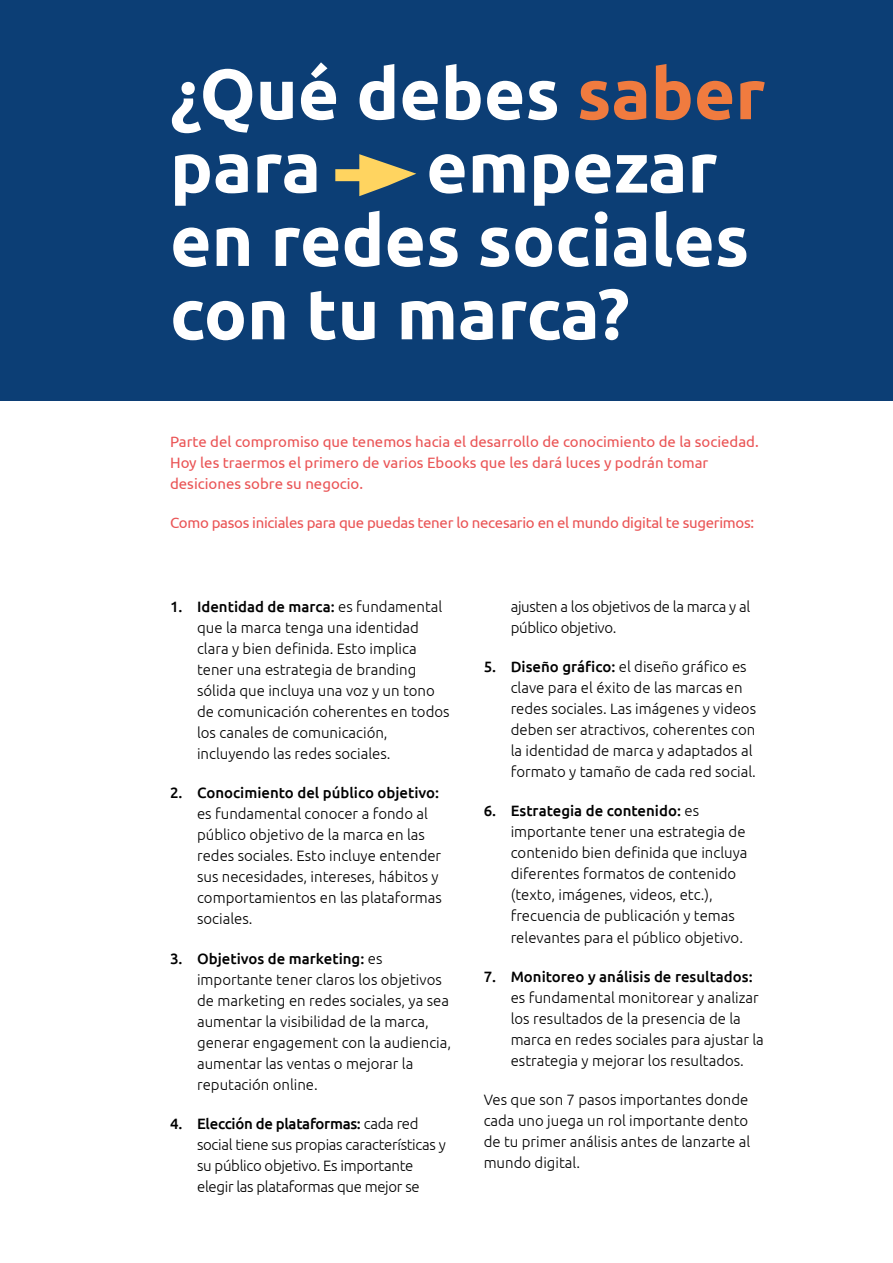
<style>
.page{position:relative;width:893px;height:1263px;background:#fff}
.page>*{position:absolute;margin:0;border:0;box-sizing:border-box;transform-origin:0 0}
.t1{font:700 71.1px/73.3px "Ubuntu";color:#fff}
.t2{font:300 15px/21px "Ubuntu";color:#000}
.t3{font:300 15px/21px "Ubuntu";letter-spacing:-.02em;color:#000}
.t4{font:15px/21px "Ubuntu";color:#ea5455}
.t5{font:15px "Ubuntu";letter-spacing:-.02em;color:#ea5455}
.t6{font:500 15px "Ubuntu";color:#000}
.s1{color:#f07b3f}
.s2{font-weight:500}
</style>
<div class="page">
<div style="left:0;top:0;width:893px;height:400px;background:#0c3e75"></div>
<svg style="left:335px;top:154px;width:81px;height:42px"></svg>
<h1 class="t1" style="left:170px;top:56px;width:597px">¿Qué debes <span class="s1">saber </span>para</h1>
<h1 class="t1" style="left:170px;top:130px;width:581px;text-indent:256px">empezar en redes sociales con tu marca?</h1>
<p class="t4" style="left:170px;top:430px;width:590px">Parte del compromiso que tenemos hacia el desarrollo de conocimiento de la sociedad.<br>Hoy les traermos el primero de varios Ebooks que les dará luces y podrán tomar desiciones sobre su negocio.</p>
<p class="t5" style="left:170px;top:513px;width:585px">Como pasos iniciales para que puedas tener lo necesario en el mundo digital te sugerimos:</p>
<p class="t2" style="left:197px;top:596px;width:254px;text-indent:-27px"><span class="s2">1. Identidad de marca:</span> es fundamental que la marca tenga una identidad clara y bien definida. Esto implica tener una estrategia de branding sólida que incluya una voz y un tono de comunicación coherentes en todos los canales de comunicación, incluyendo las redes sociales.</p>
<p class="t6" style="left:170px;top:784px;width:271px">2. Conocimiento del público objetivo:</p>
<p class="t2" style="left:197px;top:803px;width:246px">es fundamental conocer a fondo al público objetivo de la marca en las redes sociales. Esto incluye entender sus necesidades, intereses, hábitos y comportamientos en las plataformas sociales.</p>
<p class="t2" style="left:197px;top:947px;width:256px;text-indent:-27px"><span class="s2">3. Objetivos de marketing:</span> es importante tener claros los objetivos de marketing en redes sociales, ya sea aumentar la visibilidad de la marca, generar engagement con la audiencia, aumentar las ventas o mejorar la reputación online.</p>
<p class="t3" style="left:197px;top:1112px;width:250px;text-indent:-27px"><span class="s2">4. Elección de plataformas:</span> cada red social tiene sus propias características y su público objetivo. Es importante elegir las plataformas que mejor se</p>
<p class="t3" style="left:511px;top:596px;width:241px">ajusten a los objetivos de la marca y al público objetivo.</p>
<p class="t2" style="left:511px;top:656px;width:247px;text-indent:-27px"><span class="s2">5. Diseño gráfico:</span> el diseño gráfico es clave para el éxito de las marcas en redes sociales. Las imágenes y videos deben ser atractivos, coherentes con la identidad de marca y adaptados al formato y tamaño de cada red social.</p>
<p class="t2" style="left:511px;top:800px;width:238px;text-indent:-27px"><span class="s2">6. Estrategia de contenido:</span> es importante tener una estrategia de contenido bien definida que incluya diferentes formatos de contenido (texto, imágenes, videos, etc.), frecuencia de publicación y temas relevantes para el público objetivo.</p>
<p class="t6" style="left:484px;top:967px;width:270px">7. Monitoreo y análisis de resultados:</p>
<p class="t2" style="left:511px;top:986px;width:255px">es fundamental monitorear y analizar los resultados de la presencia de la marca en redes sociales para ajustar la estrategia y mejorar los resultados.</p>
<p class="t2" style="left:484px;top:1088px;width:268px">Ves que son 7 pasos importantes donde cada uno juega un rol importante dento de tu primer análisis antes de lanzarte al mundo digital.</p>
</div>
